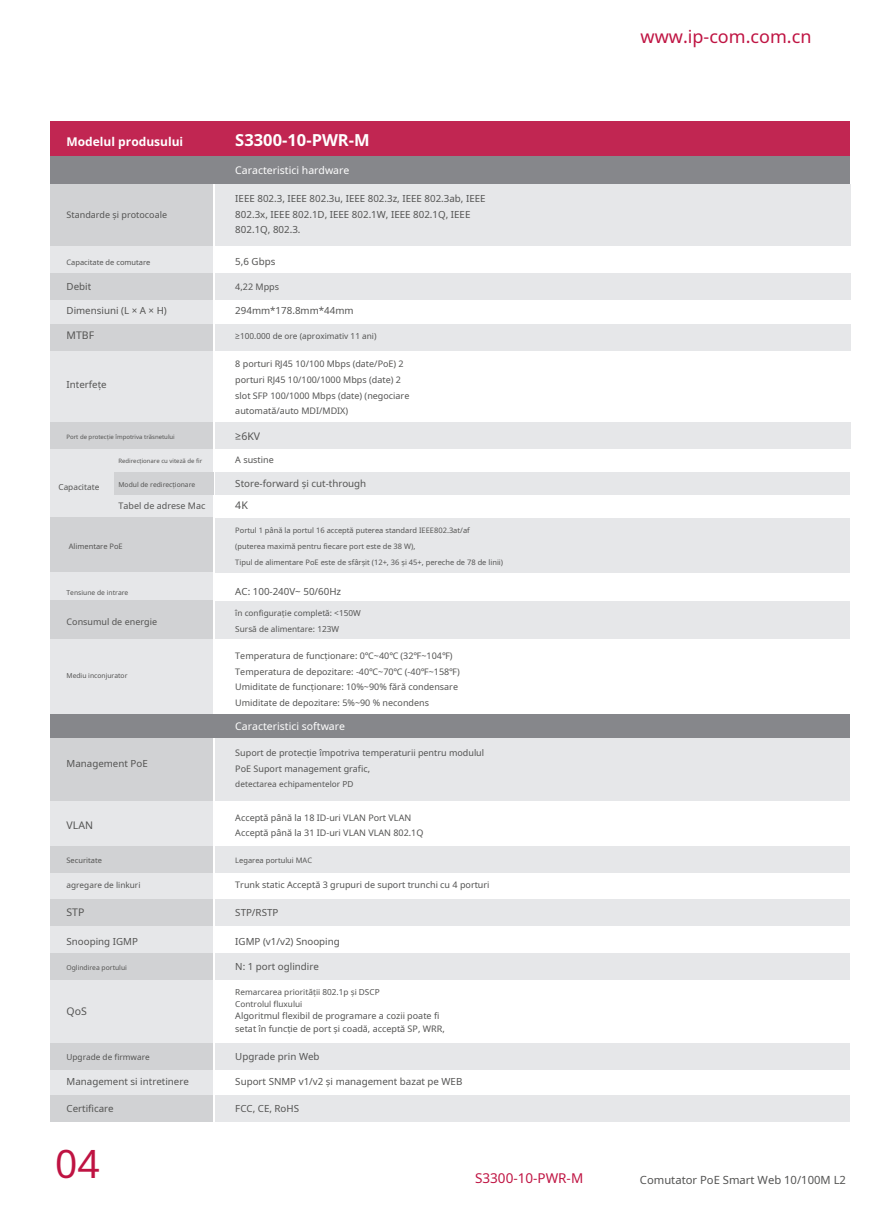
<style>
.page{position:relative;width:893px;height:1212px;background:#fff}
.page>*{position:absolute;margin:0;border:0;box-sizing:border-box;transform-origin:0 0}
.t1{font:39px "Noto Sans";color:#bf1342}
.t2{font:18px "Noto Sans";color:#bf1342}
.t3{font:700 16.5px "Noto Sans";color:#fff}
.t4{font:13.5px "Noto Sans";color:#bf1342}
.t5{font:700 12px "Noto Sans";color:#fff}
.t6{font:11.25px "Noto Sans";color:#545453}
.t7{font:10.5px "Noto Sans";color:#fff}
.t8{font:10.5px "Noto Sans";color:#545453}
.t9{font:10.5px "Noto Sans Math";color:#545453}
.t10{font:9.75px/15.6px "Noto Sans";color:#545453}
.t11{font:9px/15.6px "Noto Sans";color:#545453}
.t12{font:8.25px/15.6px "Noto Sans";color:#545453}
.t13{font:7.5px/15.6px "Noto Sans";color:#545453}
.t14{font:6.75px "Noto Sans";color:#545453}
.t15{font:6px "Noto Sans";color:#545453}
.s1{font-family:"Noto Sans Math"}
</style>
<div class="page">
<div style="left:50px;top:165px;width:163px;height:955px;background:#e6e7e9"></div>
<div style="left:50px;top:121px;width:800px;height:37px;background:#c12652"></div>
<div style="left:215px;top:184px;width:635px;height:62px;background:#e6e7e9"></div>
<div style="left:215px;top:273px;width:635px;height:26px;background:#e6e7e9"></div>
<div style="left:51px;top:184px;width:162px;height:62px;background:#d1d2d4"></div>
<div style="left:51px;top:273px;width:162px;height:26px;background:#d1d2d4"></div>
<div style="left:215px;top:324px;width:635px;height:27px;background:#e6e7e9"></div>
<div style="left:51px;top:324px;width:162px;height:27px;background:#d1d2d4"></div>
<div style="left:215px;top:423px;width:635px;height:26px;background:#e6e7e9"></div>
<div style="left:51px;top:423px;width:162px;height:26px;background:#d1d2d4"></div>
<div style="left:50px;top:157px;width:800px;height:27px;background:#86878b"></div>
<div style="left:51px;top:601px;width:162px;height:38px;background:#d1d2d4"></div>
<div style="left:215px;top:737px;width:634px;height:64px;background:#e6e7e9"></div>
<div style="left:51px;top:737px;width:162px;height:64px;background:#d1d2d4"></div>
<div style="left:50px;top:518px;width:163px;height:54px;background:#d1d2d4"></div>
<div style="left:114px;top:473px;width:100px;height:22px;background:#d1d2d4"></div>
<div style="left:215px;top:473px;width:634px;height:22px;background:#e6e7e9"></div>
<div style="left:215px;top:518px;width:634px;height:54px;background:#e6e7e9"></div>
<div style="left:215px;top:601px;width:634px;height:37px;background:#e6e7e9"></div>
<div style="left:215px;top:846px;width:634px;height:26px;background:#e6e7e9"></div>
<div style="left:51px;top:846px;width:162px;height:26px;background:#d1d2d4"></div>
<div style="left:215px;top:899px;width:634px;height:27px;background:#e6e7e9"></div>
<div style="left:51px;top:899px;width:162px;height:27px;background:#d1d2d4"></div>
<div style="left:215px;top:953px;width:634px;height:26px;background:#e6e7e9"></div>
<div style="left:51px;top:953px;width:162px;height:26px;background:#d1d2d4"></div>
<div style="left:215px;top:1043px;width:634px;height:26px;background:#e6e7e9"></div>
<div style="left:51px;top:1043px;width:162px;height:26px;background:#d1d2d4"></div>
<div style="left:215px;top:1095px;width:634px;height:26px;background:#e6e7e9"></div>
<div style="left:51px;top:1095px;width:162px;height:26px;background:#d1d2d4"></div>
<div style="left:51px;top:714px;width:799px;height:23px;background:#86878b"></div>
<h3 class="t5" style="left:67px;top:133px;width:118px">Modelul produsului</h3>
<h3 class="t3" style="left:235px;top:128px;width:136px">S3300-10-PWR-M</h3>
<p class="t7" style="left:235px;top:163px;width:116px">Caracteristici hardware</p>
<p class="t10" style="left:235px;top:190px;width:252px">IEEE 802.3, IEEE 802.3u, IEEE 802.3z, IEEE 802.3ab, IEEE<br>802.3x, IEEE 802.1D, IEEE 802.1W, IEEE 802.1Q, IEEE<br>802.1Q, 802.3.</p>
<p class="t11" style="left:67px;top:206px;width:102px">Standarde și protocoale</p>
<p class="t13" style="left:67px;top:254px;width:85px">Capacitate de comutare</p>
<p class="t10" style="left:235px;top:253px;width:42px">5,6 Gbps</p>
<p class="t10" style="left:67px;top:278px;width:26px">Debit</p>
<p class="t11" style="left:235px;top:279px;width:45px">4,22 Mpps</p>
<p class="t10" style="left:67px;top:302px;width:102px">Dimensiuni (L × A × H)</p>
<p class="t10" style="left:235px;top:302px;width:120px">294mm*178.8mm*44mm</p>
<p class="t8" style="left:67px;top:328px;width:29px">MTBF</p>
<p class="t12" style="left:235px;top:328px;width:143px"><span class="s1">≥100.000</span> de ore (aproximativ 11 ani)</p>
<p class="t11" style="left:235px;top:356px;width:176px">8 porturi RJ45 10/100 Mbps (date/PoE) 2 porturi RJ45 10/100/1000 Mbps (date) 2 slot SFP 100/1000 Mbps (date) (negociare automată/auto MDI/MDIX)</p>
<p class="t10" style="left:67px;top:376px;width:42px">Interfețe</p>
<p class="t15" style="left:67px;top:433px;width:110px">Port de protecție împotriva trăsnetului</p>
<p class="t9" style="left:235px;top:429px;width:26px">≥6KV</p>
<p class="t15" style="left:118px;top:457px;width:85px">Redirecționare cu viteză de fir</p>
<p class="t11" style="left:235px;top:452px;width:40px">A sustine</p>
<p class="t12" style="left:58px;top:479px;width:42px">Capacitate</p>
<p class="t14" style="left:118px;top:480px;width:78px">Modul de redirecționare</p>
<p class="t11" style="left:118px;top:497px;width:88px">Tabel de adrese Mac</p>
<p class="t10" style="left:235px;top:476px;width:133px">Store-forward și cut-through</p>
<p class="t8" style="left:235px;top:497px;width:14px">4K</p>
<p class="t13" style="left:235px;top:523px;width:269px">Portul 1 până la portul 16 acceptă puterea standard IEEE802.3at/af<br>(puterea maximă pentru fiecare port este de 38 W),<br>Tipul de alimentare PoE este de sfârșit (12+, 36 și 45+, pereche de 78 de linii)</p>
<p class="t13" style="left:69px;top:538px;width:55px">Alimentare PoE</p>
<p class="t14" style="left:67px;top:587px;width:63px">Tensiune de intrare</p>
<p class="t10" style="left:235px;top:583px;width:107px">AC: 100-240V~ 50/60Hz</p>
<p class="t12" style="left:235px;top:605px;width:127px">în configurație completă: &lt;150W<br>Sursă de alimentare: 123W</p>
<p class="t11" style="left:67px;top:613px;width:92px">Consumul de energie</p>
<p class="t14" style="left:67px;top:671px;width:62px">Mediu inconjurator</p>
<p class="t10" style="left:67px;top:755px;width:83px">Management PoE</p>
<p class="t11" style="left:235px;top:648px;width:226px">Temperatura de funcționare: 0℃~40℃ (32℉~104℉)<br>Temperatura de depozitare: -40℃~70℃ (-40℉~158℉)<br>Umiditate de funcționare: 10%~90% fără condensare Umiditate de depozitare: 5%~90 % necondens</p>
<p class="t7" style="left:235px;top:719px;width:111px">Caracteristici software</p>
<p class="t11" style="left:235px;top:745px;width:250px">Suport de protecție împotriva temperaturii pentru modulul<br>PoE Suport management grafic,</p>
<p class="t12" style="left:235px;top:776px;width:120px">detectarea echipamentelor PD</p>
<h2 class="t2" style="left:640px;top:24px;width:172px">www.ip-com.com.cn</h2>
<p class="t11" style="left:235px;top:809px;width:190px">Acceptă până la 18 ID-uri VLAN Port VLAN<br>Acceptă până la 31 ID-uri VLAN VLAN 802.1Q</p>
<p class="t8" style="left:67px;top:818px;width:28px">VLAN</p>
<p class="t13" style="left:67px;top:852px;width:37px">Securitate</p>
<p class="t13" style="left:235px;top:852px;width:78px">Legarea portului MAC</p>
<p class="t12" style="left:67px;top:877px;width:75px">agregare de linkuri</p>
<p class="t11" style="left:235px;top:877px;width:256px">Trunk static Acceptă 3 grupuri de suport trunchi cu 4 porturi</p>
<p class="t8" style="left:67px;top:905px;width:19px">STP</p>
<p class="t10" style="left:235px;top:905px;width:45px">STP/RSTP</p>
<p class="t10" style="left:67px;top:933px;width:73px">Snooping IGMP</p>
<p class="t10" style="left:235px;top:933px;width:106px">IGMP (v1/v2) Snooping</p>
<p class="t14" style="left:67px;top:963px;width:62px">Oglindirea portului</p>
<p class="t10" style="left:235px;top:958px;width:85px">N: 1 port oglindire</p>
<p class="t12" style="left:235px;top:985px;width:146px;line-height:12.3px">Remarcarea priorității 802.1p și DSCP<br>Controlul fluxului</p>
<p class="t11" style="left:235px;top:1010px;width:211px;line-height:12.3px">Algoritmul flexibil de programare a cozii poate fi setat în funcție de port și coadă, acceptă SP, WRR,</p>
<p class="t8" style="left:67px;top:1004px;width:22px">QoS</p>
<p class="t12" style="left:67px;top:1049px;width:85px">Upgrade de firmware</p>
<p class="t10" style="left:235px;top:1048px;width:86px">Upgrade prin Web</p>
<p class="t10" style="left:67px;top:1074px;width:124px">Management si intretinere</p>
<p class="t10" style="left:235px;top:1074px;width:229px">Suport SNMP v1/v2 și management bazat pe WEB</p>
<p class="t10" style="left:67px;top:1100px;width:49px">Certificare</p>
<p class="t10" style="left:235px;top:1100px;width:65px">FCC, CE, RoHS</p>
<h1 class="t1" style="left:55px;top:1136px;width:46px">04</h1>
<h3 class="t4" style="left:475px;top:1169px;width:110px">S3300-10-PWR-M</h3>
<p class="t6" style="left:640px;top:1172px;width:208px">Comutator PoE Smart Web 10/100M L2</p>
</div>
